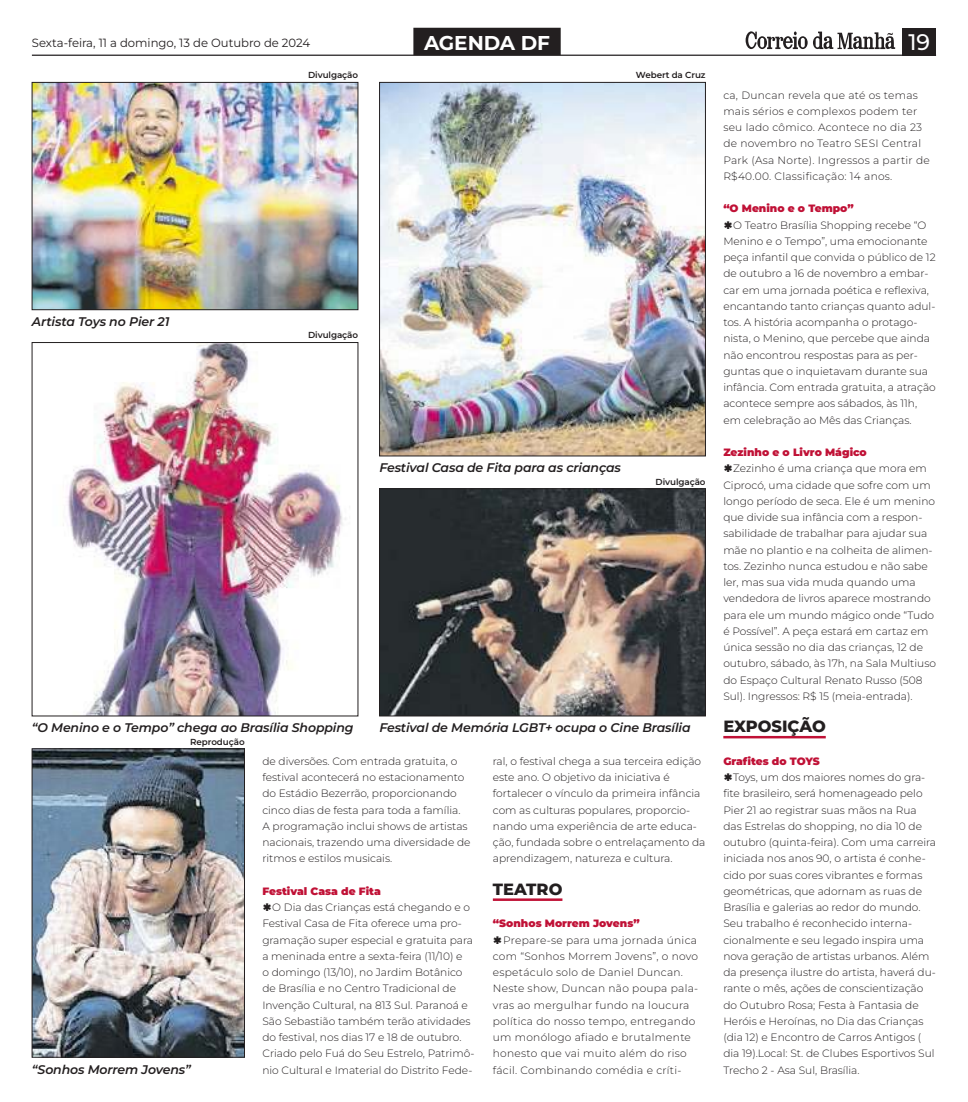
<style>
.page{position:relative;width:968px;height:1102px;background:#fff}
.page>*{position:absolute;margin:0;border:0;box-sizing:border-box;transform-origin:0 0}
.t1{font:500 22.5px "Montserrat";color:#fff}
.t2{font:700 20px "Montserrat";color:#fff}
.t3{font:800 16.25px "Montserrat";color:#231f20}
.t4{font:italic 600 12.5px "Montserrat";letter-spacing:-.01em;color:#231f20}
.t5{font:11.88px "Montserrat";color:#231f20}
.t6{font:300 10.62px/16.2px "Montserrat";color:#231f20}
.t7{font:300 10.62px/16.2px "Montserrat";letter-spacing:.025em;color:#231f20}
.t8{font:900 10.62px "Montserrat";color:#c01136}
.t9{font:600 8.75px "Montserrat";letter-spacing:-.01em;color:#231f20}
</style>
<div class="page">
<hr style="left:32px;top:55px;width:903px;height:1px;background:#231f20">
<svg style="left:745px;top:31px;width:150px;height:19px"></svg>
<div style="left:902px;top:28px;width:33px;height:28px;background:#231f20"></div>
<div style="left:413px;top:28px;width:147px;height:27px;background:#231f20"></div>
<hr style="left:723px;top:736px;width:102px;height:2px;background:#c01136">
<img style="left:32px;top:748px;width:213px;height:310px">
<img style="left:379px;top:82px;width:326px;height:374px">
<img style="left:379px;top:488px;width:326px;height:228px">
<hr style="left:493px;top:898px;width:69px;height:3px;background:#c01136">
<img style="left:32px;top:82px;width:326px;height:228px">
<img style="left:32px;top:342px;width:326px;height:374px">
<p class="t5" style="left:32px;top:38px;width:280px">Sexta-feira, 11 a domingo, 13 de Outubro de 2024</p>
<h2 class="t2" style="left:424px;top:31px;width:127px">AgendA dF</h2>
<h1 class="t1" style="left:908px;top:29px;width:23px">19</h1>
<p class="t4" style="left:32px;top:316px;width:139px">Artista Toys no Pier 21</p>
<p class="t9" style="left:308px;top:72px;width:51px">Divulgação</p>
<p class="t9" style="left:636px;top:72px;width:71px">Webert da Cruz</p>
<p class="t9" style="left:308px;top:332px;width:51px">Divulgação</p>
<p class="t4" style="left:379px;top:463px;width:243px">Festival Casa de Fita para as crianças</p>
<p class="t9" style="left:655px;top:478px;width:51px">Divulgação</p>
<p class="t4" style="left:32px;top:723px;width:323px">“O Menino e o Tempo” chega ao Brasília Shopping</p>
<p class="t9" style="left:190px;top:738px;width:56px">Reprodução</p>
<p class="t4" style="left:379px;top:723px;width:313px">Festival de Memória LGBT+ ocupa o Cine Brasília</p>
<p class="t4" style="left:32px;top:1064px;width:160px">“Sonhos Morrem Jovens”</p>
<p class="t6" style="left:262px;top:753px;width:210px">de diversões. Com entrada gratuita, o festival acontecerá no estacionamento do Estádio Bezerrão, proporcionando cinco dias de festa para toda a família.<br>A programação inclui shows de artistas nacionais, trazendo uma diversidade de ritmos e estilos musicais.</p>
<p class="t8" style="left:262px;top:886px;width:120px">Festival Casa de Fita</p>
<p class="t6" style="left:262px;top:900px;width:213px;text-indent:10px">O Dia das Crianças está chegando e o Festival Casa de Fita oferece uma pro&shy;gramação super especial e gratuita para a meninada entre a sexta-feira (11/10) e<br>o domingo (13/10), no Jardim Botânico de Brasília e no Centro Tradicional de Invenção Cultural, na 813 Sul. Paranoá e São Sebastião também terão atividades do festival, nos dias 17 e 18 de outubro.<br>Criado pelo Fuá do Seu Estrelo, Patrimô&shy;nio Cultural e Imaterial do Distrito Fede-</p>
<p class="t6" style="left:493px;top:753px;width:214px">ral, o festival chega a sua terceira edição este ano. O objetivo da iniciativa é fortalecer o vínculo da primeira infância com as culturas populares, proporcio&shy;nando uma experiência de arte educa&shy;ção, fundada sobre o entrelaçamento da aprendizagem, natureza e cultura.</p>
<h3 class="t3" style="left:493px;top:883px;width:71px">TEATRO</h3>
<p class="t8" style="left:493px;top:917px;width:148px">“Sonhos Morrem Jovens”</p>
<p class="t7" style="left:493px;top:932px;width:207px;text-indent:10px">Prepare-se para uma jornada única com “Sonhos Morrem Jovens”, o novo espetáculo solo de Daniel Duncan.<br>Neste show, Duncan não poupa pala&shy;vras ao mergulhar fundo na loucura política do nosso tempo, entregando um monólogo afiado e brutalmente honesto que vai muito além do riso fácil. Combinando comédia e críti-</p>
<p class="t7" style="left:723px;top:87px;width:208px">ca, Duncan revela que até os temas mais sérios e complexos podem ter seu lado cômico. Acontece no dia 23 de novembro no Teatro SESI Central Park (Asa Norte). Ingressos a partir de R$40.00. Classificação: 14 anos.</p>
<p class="t8" style="left:723px;top:204px;width:132px">“O Menino e o Tempo”</p>
<p class="t6" style="left:723px;top:217px;width:214px;text-indent:10px">O Teatro Brasília Shopping recebe “O Menino e o Tempo”, uma emocionante peça infantil que convida o público de 12 de outubro a 16 de novembro a embar&shy;car em uma jornada poética e reflexiva, encantando tanto crianças quanto adul&shy;tos. A história acompanha o protago&shy;nista, o Menino, que percebe que ainda não encontrou respostas para as per&shy;guntas que o inquietavam durante sua infância. Com entrada gratuita, a atração acontece sempre aos sábados, às 11h, em celebração ao Mês das Crianças.</p>
<p class="t8" style="left:723px;top:447px;width:145px">Zezinho e o Livro Mágico</p>
<p class="t6" style="left:723px;top:461px;width:214px;text-indent:10px">Zezinho é uma criança que mora em Ciprocó, uma cidade que sofre com um longo período de seca. Ele é um menino que divide sua infância com a respon&shy;sabilidade de trabalhar para ajudar sua mãe no plantio e na colheita de alimen&shy;tos. Zezinho nunca estudou e não sabe ler, mas sua vida muda quando uma vendedora de livros aparece mostrando para ele um mundo mágico onde “Tudo é Possível”. A peça estará em cartaz em única sessão no dia das crianças, 12 de outubro, sábado, às 17h, na Sala Multiuso do Espaço Cultural Renato Russo (508<br>Sul). Ingressos: R$ 15 (meia-entrada).</p>
<h3 class="t3" style="left:723px;top:721px;width:104px">EXPOSIÇÃO</h3>
<p class="t8" style="left:723px;top:754px;width:98px">Grafites do TOYS</p>
<p class="t6" style="left:723px;top:770px;width:214px;text-indent:10px">Toys, um dos maiores nomes do gra&shy;fite brasileiro, será homenageado pelo Pier 21 ao registrar suas mãos na Rua das Estrelas do shopping, no dia 10 de outubro (quinta-feira). Com uma carreira iniciada nos anos 90, o artista é conhe&shy;cido por suas cores vibrantes e formas geométricas, que adornam as ruas de Brasília e galerias ao redor do mundo.<br>Seu trabalho é reconhecido interna&shy;cionalmente e seu legado inspira uma nova geração de artistas urbanos. Além da presença ilustre do artista, haverá du&shy;rante o mês, ações de conscientização do Outubro Rosa; Festa à Fantasia de Heróis e Heroínas, no Dia das Crianças (dia 12) e Encontro de Carros Antigos ( dia 19).Local: St. de Clubes Esportivos Sul Trecho 2 - Asa Sul, Brasília.</p>
</div>
